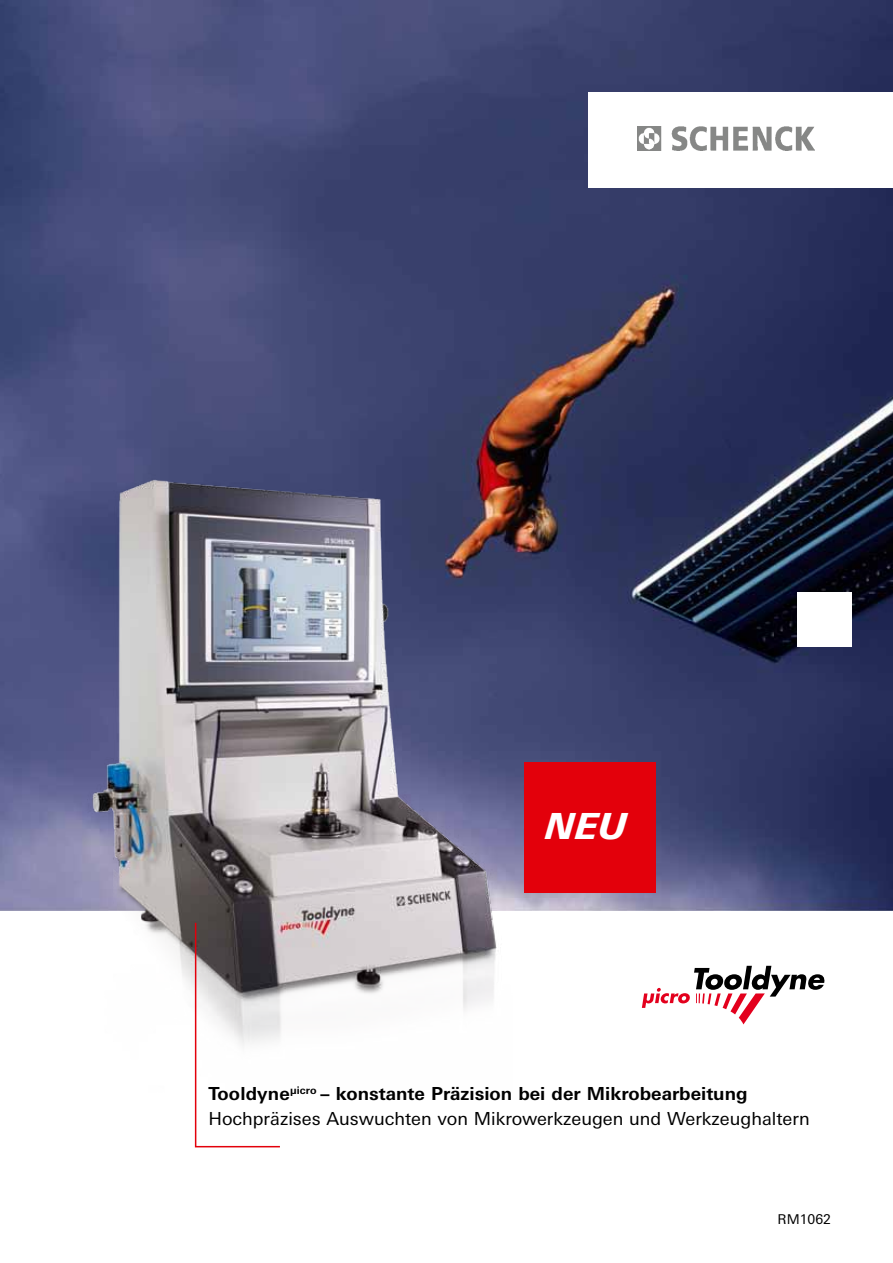
<style>
.page{position:relative;width:893px;height:1263px;background:#fff}
.page>*{position:absolute;margin:0;border:0;box-sizing:border-box;transform-origin:0 0}
.t1{font:italic 800 36px "Univers Next W1 G";color:#fff}
.t2{font:18px/25.5px "Univers Next W1 G";color:#000}
.t3{font:13.5px "Univers Next W1 G";color:#000}
.s1{font-weight:700}
</style>
<div class="page">
<img style="left:0;top:0;width:893px;height:910px">
<div style="left:797px;top:592px;width:54px;height:54px;background:#fff"></div>
<div style="left:524px;top:762px;width:132px;height:130px;background:#e3000b"></div>
<svg style="left:642px;top:966px;width:182px;height:58px"></svg>
<img style="left:87px;top:465px;width:425px;height:557px">
<div style="left:588px;top:92px;width:305px;height:95px;background:#fff"></div>
<img style="left:637px;top:127px;width:177px;height:24px">
<svg style="left:194px;top:921px;width:87px;height:227px"></svg>
<h1 class="t1" style="left:545px;top:804px;width:83px">NEU</h1>
<p class="t2" style="left:208px;top:1081px;width:603px"><span class="s1">Tooldyne</span><sup>µicro</sup> <span class="s1">– konstante Präzision bei der Mikrobearbeitung<br></span>Hochpräzises Auswuchten von Mikrowerkzeugen und Werkzeughaltern</p>
<p class="t3" style="left:778px;top:1211px;width:55px">RM1062</p>
</div>
